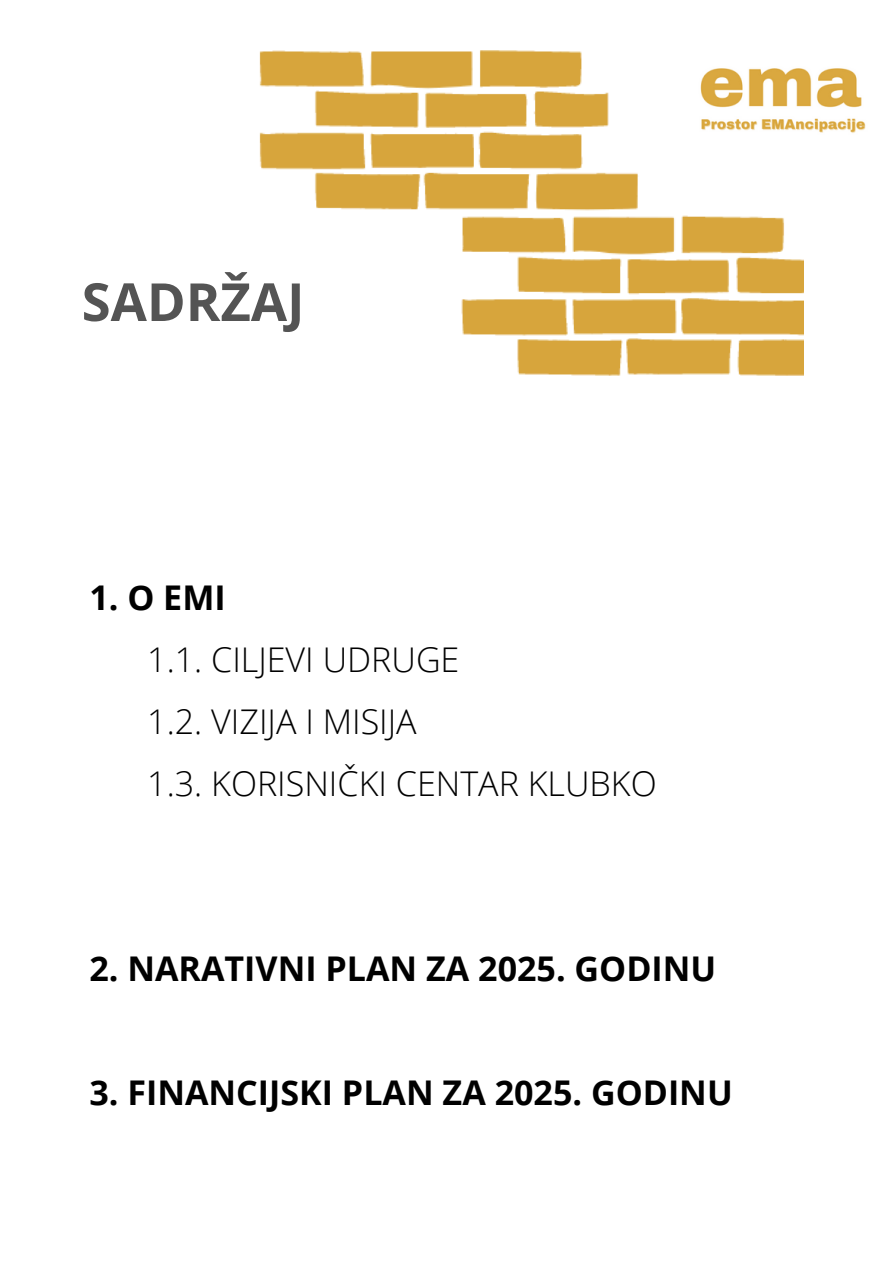
<style>
.page{position:relative;width:894px;height:1264px;background:#fff}
.page>*{position:absolute;margin:0;border:0;box-sizing:border-box;transform-origin:0 0}
.t1{font:700 52.5px "Open Sans";color:#545454}
.t2{font:700 34.05px "Open Sans";color:#000}
.t3{font:300 34.05px "Open Sans";color:#000}
</style>
<div class="page">
<img style="left:259px;top:50px;width:544px;height:326px">
<img style="left:666px;top:50px;width:200px;height:161px">
<p class="t1" style="left:82px;top:265px;width:224px">SADRŽAJ</p>
<p class="t2" style="left:89px;top:573px;width:138px">1. O EMI</p>
<h1 class="t3" style="left:147px;top:635px;width:313px">1.1. CILJEVI UDRUGE</h1>
<p class="t3" style="left:147px;top:697px;width:271px">1.2. VIZIJA I MISIJA</p>
<p class="t3" style="left:147px;top:759px;width:511px">1.3. KORISNIČKI CENTAR KLUBKO</p>
<p class="t2" style="left:89px;top:944px;width:628px">2. NARATIVNI PLAN ZA 2025. GODINU</p>
<p class="t2" style="left:89px;top:1068px;width:644px">3. FINANCIJSKI PLAN ZA 2025. GODINU</p>
</div>
